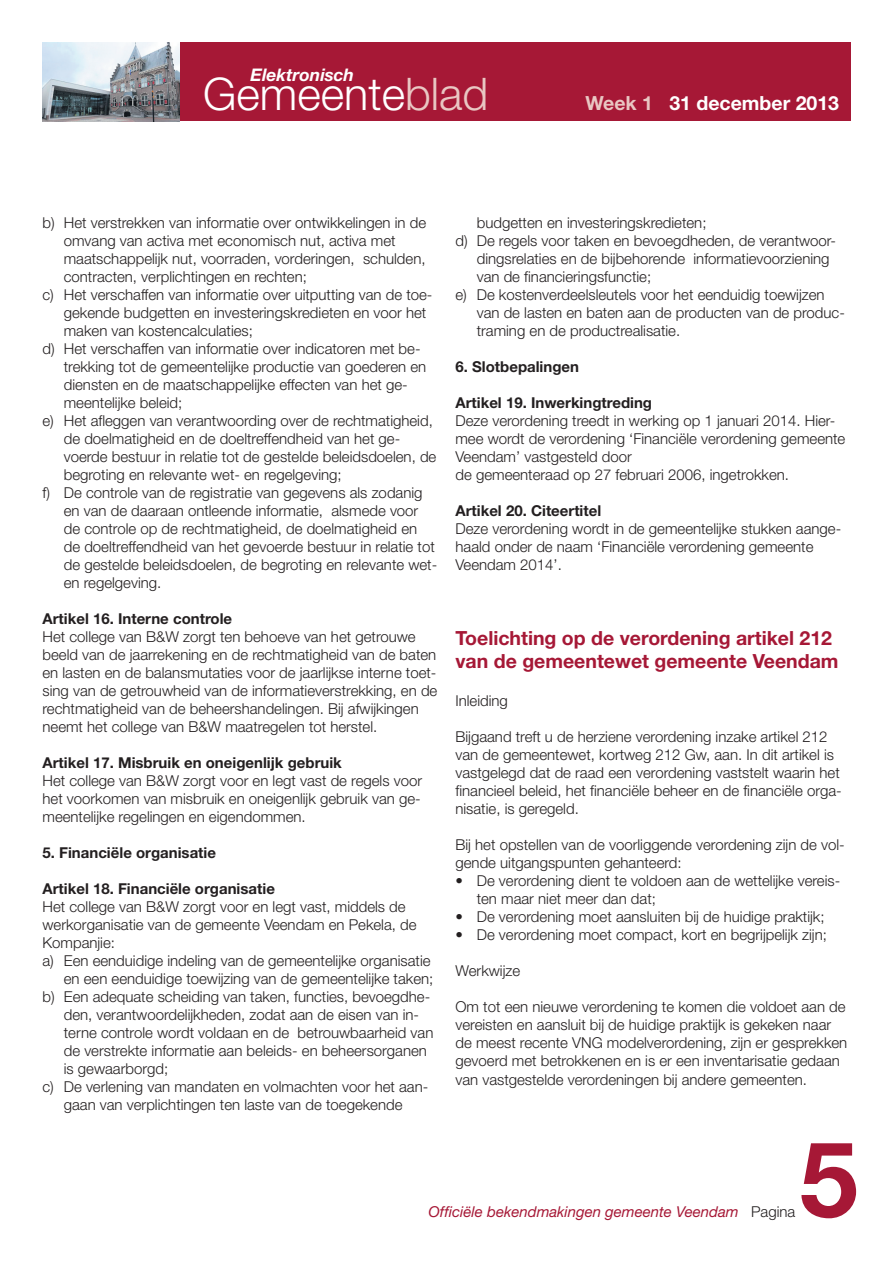
<style>
.page{position:relative;width:893px;height:1263px;background:#fff}
.page>*{position:absolute;margin:0;border:0;box-sizing:border-box;transform-origin:0 0}
.t1{font:700 105px "Helvetica Neue LT Std";color:#a61836}
.t2{font:300 45px "Helvetica Neue LT Std";color:#fff}
.t3{font:700 19.5px/23.4px "Helvetica Neue LT Std";color:#a61836}
.t4{font:700 19.5px "Helvetica Neue LT Std";color:#fff}
.t5{font:italic 700 17.4px "Helvetica Neue LT Std";color:#fff}
.t6{font:300 15px/18px "Helvetica Neue LT Std";color:#231f20}
.t7{font:700 15px "Helvetica Neue LT Std";color:#231f20}
.t8{font:italic 15px "Helvetica Neue LT Std";color:#a61836}
.s1{color:#e9c7c3}
.s2{font-weight:300;font-style:normal;color:#231f20}
</style>
<div class="page">
<div style="left:43px;top:43px;width:807px;height:78px;background:#a61836"></div>
<img style="left:43px;top:43px;width:137px;height:78px">
<p class="t5" style="left:250px;top:68px;width:105px">Elektronisch</p>
<h2 class="t2" style="left:203px;top:78px;width:287px">Gemeente<span class="s1">blad</span></h2>
<h3 class="t4" style="left:585px;top:97px;width:255px"><span class="s1">Week 1</span> 31 december 2013</h3>
<p class="t6" style="left:43px;top:215px;width:385px">b) Het verstrekken van informatie over ontwikkelingen in de</p>
<p class="t6" style="left:64px;top:233px;width:333px">omvang van activa met economisch nut, activa met</p>
<p class="t6" style="left:64px;top:251px;width:363px">maatschappelijk nut, voorraden, vorderingen, schulden,</p>
<p class="t6" style="left:64px;top:269px;width:245px">contracten, verplichtingen en rechten;</p>
<p class="t6" style="left:43px;top:287px;width:391px">c) Het verschaffen van informatie over uitputting van de toe-</p>
<p class="t6" style="left:64px;top:305px;width:364px">gekende budgetten en investeringskredieten en voor het</p>
<p class="t6" style="left:64px;top:323px;width:191px">maken van kostencalculaties;</p>
<p class="t6" style="left:43px;top:341px;width:380px">d) Het verschaffen van informatie over indicatoren met be-</p>
<p class="t6" style="left:64px;top:359px;width:364px">trekking tot de gemeentelijke productie van goederen en</p>
<p class="t6" style="left:64px;top:377px;width:345px">diensten en de maatschappelijke effecten van het ge-</p>
<p class="t6" style="left:64px;top:395px;width:120px">meentelijke beleid;</p>
<p class="t6" style="left:43px;top:413px;width:392px">e) Het afleggen van verantwoording over de rechtmatigheid,</p>
<p class="t6" style="left:64px;top:431px;width:338px">de doelmatigheid en de doeltreffendheid van het ge-</p>
<p class="t6" style="left:64px;top:449px;width:374px">voerde bestuur in relatie tot de gestelde beleidsdoelen, de</p>
<p class="t6" style="left:64px;top:467px;width:279px">begroting en relevante wet- en regelgeving;</p>
<p class="t6" style="left:43px;top:485px;width:382px">f) De controle van de registratie van gegevens als zodanig</p>
<p class="t6" style="left:64px;top:503px;width:356px">en van de daaraan ontleende informatie, alsmede voor</p>
<p class="t6" style="left:64px;top:521px;width:355px">de controle op de rechtmatigheid, de doelmatigheid en</p>
<p class="t6" style="left:64px;top:539px;width:372px">de doeltreffendheid van het gevoerde bestuur in relatie tot</p>
<p class="t6" style="left:64px;top:557px;width:375px">de gestelde beleidsdoelen, de begroting en relevante wet-</p>
<p class="t6" style="left:64px;top:575px;width:99px">en regelgeving.</p>
<p class="t7" style="left:43px;top:613px;width:191px">Artikel 16. Interne controle</p>
<p class="t6" style="left:43px;top:629px;width:396px">Het college van B&amp;W zorgt ten behoeve van het getrouwe beeld van de jaarrekening en de rechtmatigheid van de baten en lasten en de balansmutaties voor de jaarlijkse interne toet&shy;sing van de getrouwheid van de informatieverstrekking, en de rechtmatigheid van de beheershandelingen. Bij afwijkingen neemt het college van B&amp;W maatregelen tot herstel.</p>
<p class="t7" style="left:43px;top:757px;width:301px">Artikel 17. Misbruik en oneigenlijk gebruik</p>
<p class="t6" style="left:43px;top:773px;width:381px;text-align:justify">Het college van B&amp;W zorgt voor en legt vast de regels voor het voorkomen van misbruik en oneigenlijk gebruik van ge&shy;meentelijke regelingen en eigendommen.</p>
<p class="t7" style="left:43px;top:847px;width:175px">5. Financiële organisatie</p>
<p class="t7" style="left:43px;top:883px;width:234px">Artikel 18. Financiële organisatie</p>
<p class="t6" style="left:43px;top:899px;width:365px">Het college van B&amp;W zorgt voor en legt vast, middels de</p>
<p class="t6" style="left:43px;top:917px;width:376px">werkorganisatie van de gemeente Veendam en Pekela, de</p>
<p class="t6" style="left:43px;top:935px;width:74px">Kompanjie:</p>
<p class="t6" style="left:43px;top:953px;width:390px">a) Een eenduidige indeling van de gemeentelijke organisatie</p>
<p class="t6" style="left:64px;top:971px;width:371px">en een eenduidige toewijzing van de gemeentelijke taken;</p>
<p class="t6" style="left:43px;top:989px;width:389px">b) Een adequate scheiding van taken, functies, bevoegdhe-</p>
<p class="t6" style="left:64px;top:1007px;width:357px">den, verantwoordelijkheden, zodat aan de eisen van in-</p>
<p class="t6" style="left:64px;top:1025px;width:371px">terne controle wordt voldaan en de betrouwbaarheid van</p>
<p class="t6" style="left:64px;top:1043px;width:365px">de verstrekte informatie aan beleids- en beheersorganen</p>
<p class="t6" style="left:64px;top:1061px;width:106px">is gewaarborgd;</p>
<p class="t6" style="left:43px;top:1079px;width:387px">c) De verlening van mandaten en volmachten voor het aan-</p>
<p class="t6" style="left:64px;top:1097px;width:340px">gaan van verplichtingen ten laste van de toegekende</p>
<p class="t6" style="left:477px;top:215px;width:231px">budgetten en investeringskredieten;</p>
<p class="t6" style="left:455px;top:233px;width:382px">d) De regels voor taken en bevoegdheden, de verantwoor-</p>
<p class="t6" style="left:477px;top:251px;width:354px">dingsrelaties en de bijbehorende informatievoorziening</p>
<p class="t6" style="left:477px;top:269px;width:176px">van de financieringsfunctie;</p>
<p class="t6" style="left:455px;top:287px;width:371px">e) De kostenverdeelsleutels voor het eenduidig toewijzen</p>
<p class="t6" style="left:477px;top:305px;width:370px">van de lasten en baten aan de producten van de produc-</p>
<p class="t6" style="left:477px;top:323px;width:205px">traming en de productrealisatie.</p>
<p class="t7" style="left:455px;top:361px;width:125px">6. Slotbepalingen</p>
<p class="t7" style="left:455px;top:397px;width:198px">Artikel 19. Inwerkingtreding</p>
<p class="t6" style="left:455px;top:413px;width:391px">Deze verordening treedt in werking op 1 januari 2014. Hier&shy;mee wordt de verordening ‘Financiële verordening gemeente Veendam’ vastgesteld door<br>de gemeenteraad op 27 februari 2006, ingetrokken.</p>
<p class="t7" style="left:455px;top:505px;width:147px">Artikel 20. Citeertitel</p>
<p class="t6" style="left:455px;top:521px;width:387px">Deze verordening wordt in de gemeentelijke stukken aange&shy;haald onder de naam ‘Financiële verordening gemeente<br>Veendam 2014’.</p>
<h3 class="t3" style="left:455px;top:628px;width:385px">Toelichting op de verordening artikel 212 van de gemeentewet gemeente Veendam</h3>
<p class="t6" style="left:455px;top:693px;width:54px">Inleiding</p>
<p class="t6" style="left:455px;top:729px;width:388px">Bijgaand treft u de herziene verordening inzake artikel 212 van de gemeentewet, kortweg 212 Gw, aan. In dit artikel is vastgelegd dat de raad een verordening vaststelt waarin het financieel beleid, het financiële beheer en de financiële orga&shy;nisatie, is geregeld.</p>
<p class="t6" style="left:455px;top:837px;width:391px">Bij het opstellen van de voorliggende verordening zijn de vol&shy;gende uitgangspunten gehanteerd:</p>
<p class="t6" style="left:477px;top:873px;width:365px;text-indent:-21px">• De verordening dient te voldoen aan de wettelijke vereis&shy;ten maar niet meer dan dat;</p>
<p class="t6" style="left:455px;top:909px;width:371px">• De verordening moet aansluiten bij de huidige praktijk;</p>
<p class="t6" style="left:455px;top:927px;width:373px">• De verordening moet compact, kort en begrijpelijk zijn;</p>
<p class="t6" style="left:455px;top:963px;width:66px">Werkwijze</p>
<p class="t6" style="left:455px;top:999px;width:393px">Om tot een nieuwe verordening te komen die voldoet aan de vereisten en aansluit bij de huidige praktijk is gekeken naar de meest recente VNG modelverordening, zijn er gesprekken gevoerd met betrokkenen en is er een inventarisatie gedaan van vastgestelde verordeningen bij andere gemeenten.</p>
<h1 class="t1" style="left:800px;top:1142px;width:60px">5</h1>
<p class="t8" style="left:429px;top:1206px;width:368px">Officiële bekendmakingen gemeente Veendam <span class="s2">Pagina</span></p>
</div>
